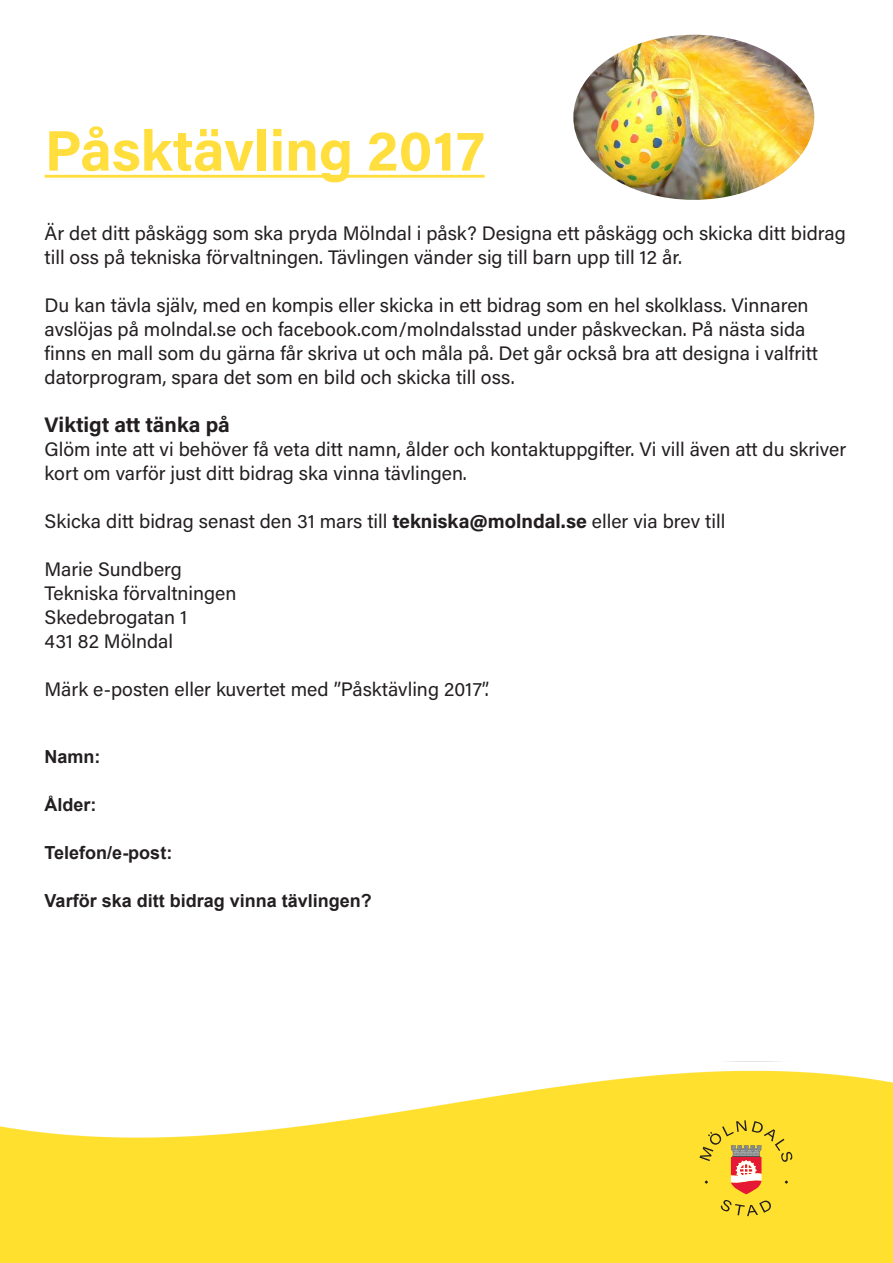
<style>
.page{position:relative;width:893px;height:1263px;background:#fff}
.page>*{position:absolute;margin:0;border:0;box-sizing:border-box;transform-origin:0 0}
.t1{font:700 57px "Acumin Pro";color:#ffde3d}
.t2{font:700 21px "Acumin Pro";letter-spacing:-.005em;color:#231f20}
.t3{font:19.5px/24px "Acumin Pro";color:#231f20}
.t4{font:700 18px "Arial";color:#231f20}
.s1{font-weight:700}
</style>
<div class="page">
<hr style="left:45px;top:175px;width:440px;height:3px;background:#ffde3d">
<img style="left:0;top:1061px;width:893px;height:202px">
<svg style="left:699px;top:1120px;width:93px;height:96px;background:#edc63a"></svg>
<img style="left:573px;top:35px;width:241px;height:165px">
<p class="t1" style="left:45px;top:111px;width:441px">Påsktävling 2017</p>
<p class="t3" style="left:45px;top:220px;width:803px">Är det ditt påskägg som ska pryda Mölndal i påsk? Designa ett påskägg och skicka ditt bidrag till oss på tekniska förvaltningen. Tävlingen vänder sig till barn upp till 12 år.</p>
<p class="t3" style="left:45px;top:292px;width:775px">Du kan tävla själv, med en kompis eller skicka in ett bidrag som en hel skolklass. Vinnaren avslöjas på molndal.se och facebook.com/molndalsstad under påskveckan. På nästa sida finns en mall som du gärna får skriva ut och måla på. Det går också bra att designa i valfritt datorprogram, spara det som en bild och skicka till oss.</p>
<p class="t2" style="left:45px;top:409px;width:187px">Viktigt att tänka på</p>
<p class="t3" style="left:45px;top:436px;width:803px">Glöm inte att vi behöver få veta ditt namn, ålder och kontaktuppgifter. Vi vill även att du skriver kort om varför just ditt bidrag ska vinna tävlingen.</p>
<p class="t3" style="left:45px;top:508px;width:682px">Skicka ditt bidrag senast den 31 mars till <span class="s1">tekniska@molndal.se</span> eller via brev till</p>
<p class="t3" style="left:45px;top:556px;width:139px">Marie Sundberg</p>
<p class="t3" style="left:45px;top:580px;width:193px">Tekniska förvaltningen</p>
<p class="t3" style="left:45px;top:604px;width:144px">Skedebrogatan 1</p>
<p class="t3" style="left:45px;top:628px;width:130px">431 82 Mölndal</p>
<p class="t3" style="left:45px;top:676px;width:446px">Märk e-posten eller kuvertet med ”Påsktävling 2017”.</p>
<p class="t4" style="left:45px;top:744px;width:57px">Namn:</p>
<p class="t4" style="left:45px;top:792px;width:54px">Ålder:</p>
<p class="t4" style="left:45px;top:840px;width:129px">Telefon/e-post:</p>
<p class="t4" style="left:45px;top:888px;width:329px">Varför ska ditt bidrag vinna tävlingen?</p>
</div>
